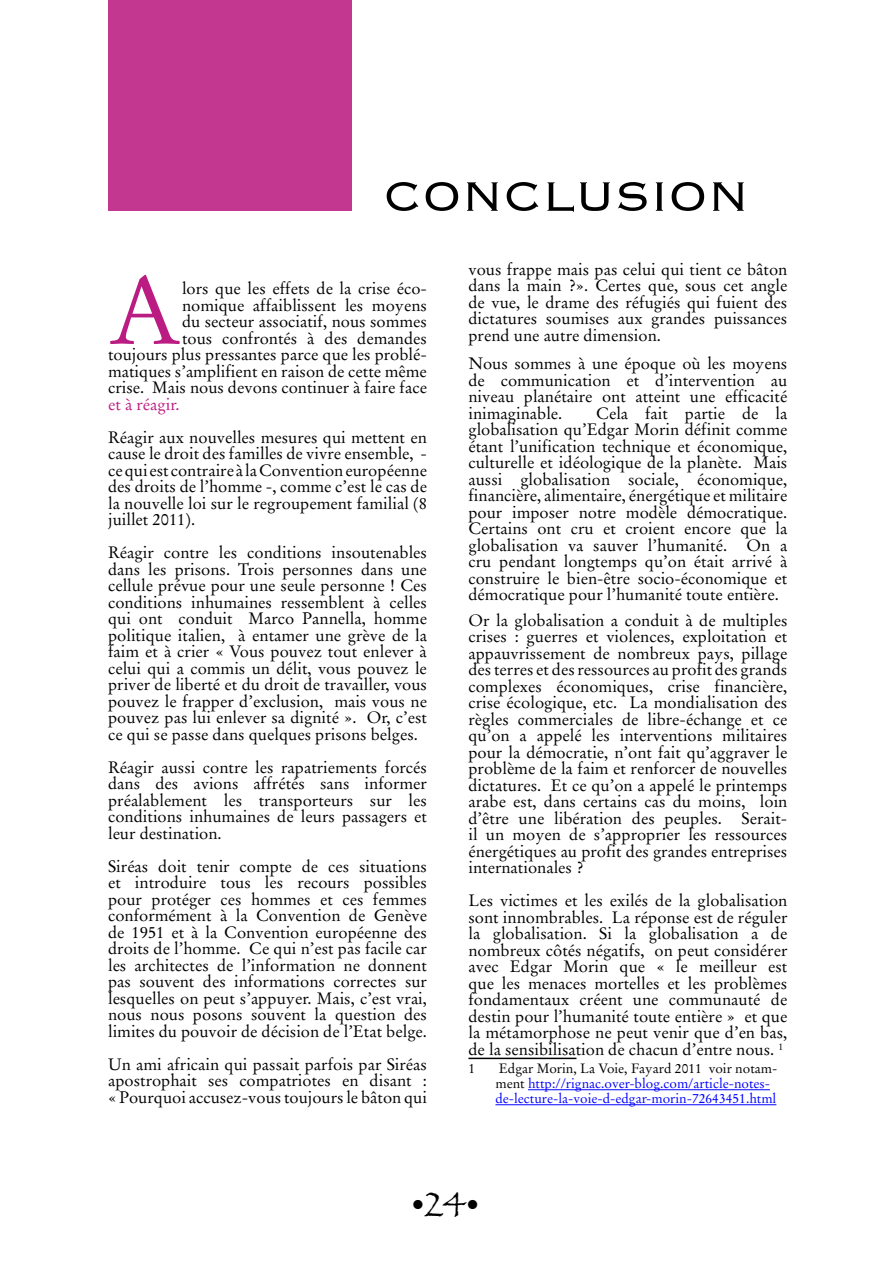
<style>
.page{position:relative;width:893px;height:1263px;background:#fff}
.page>*{position:absolute;margin:0;border:0;box-sizing:border-box;transform-origin:0 0}
.t1{font:95.1px "Stempel Garamond";color:#bb1c82}
.t2{font:300 54px "Copperplate";color:#000}
.t3{font:36px "Papyrus";color:#000}
.t4{font:16.5px/16.5px "Stempel Garamond";color:#000;text-align:justify}
.t5{font:16.5px "Stempel Garamond";color:#bb1c82}
.t6{font:13.5px/15px "Stempel Garamond";color:#00f}
.t7{font:13.5px "Stempel Garamond";color:#000}
.s1{color:#000}
</style>
<div class="page">
<div style="left:108px;top:0;width:243px;height:210px;background:#c33791"></div>
<hr style="left:468px;top:1058px;width:108px;height:1px;background:#000">
<hr style="left:528px;top:1089px;width:242px;height:1px;background:#00f">
<hr style="left:495px;top:1104px;width:281px;height:1px;background:#00f">
<h2 class="t2" style="left:383px;top:161px;width:356px">CONCLUSION</h2>
<h1 class="t1" style="left:108px;top:254px;width:75px">A</h1>
<p class="t4" style="left:108px;top:280px;width:320px;text-align:right">lors que les effets de la crise éco-<br>nomique affaiblissent les moyens<br>du secteur associatif, nous sommes<br>tous confrontés à des demandes<br>toujours plus pressantes parce que les problé&shy;matiques s’amplifient en raison de cette même crise. Mais nous devons continuer à faire face</p>
<p class="t5" style="left:108px;top:394px;width:73px">et à réagir.</p>
<p class="t4" style="left:108px;top:429px;width:320px">Réagir aux nouvelles mesures qui mettent en cause le droit des familles de vivre ensemble, - ce qui est contraire à la Convention européenne des droits de l’homme -, comme c’est le cas de la nouvelle loi sur le regroupement familial (8 juillet 2011).</p>
<p class="t4" style="left:108px;top:544px;width:320px">Réagir contre les conditions insoutenables dans les prisons. Trois personnes dans une cellule prévue pour une seule personne ! Ces conditions inhumaines ressemblent à celles qui ont conduit Marco Pannella, homme politique italien, à entamer une grève de la faim et à crier « Vous pouvez tout enlever à celui qui a commis un délit, vous pouvez le priver de liberté et du droit de travailler, vous pouvez le frapper d’exclusion, mais vous ne pouvez pas lui enlever sa dignité ». Or, c’est ce qui se passe dans quelques prisons belges.</p>
<p class="t4" style="left:108px;top:759px;width:320px">Réagir aussi contre les rapatriements forcés dans des avions affrétés sans informer préalablement les transporteurs sur les conditions inhumaines de leurs passagers et leur destination.</p>
<p class="t4" style="left:108px;top:858px;width:320px">Siréas doit tenir compte de ces situations et introduire tous les recours possibles pour protéger ces hommes et ces femmes conformément à la Convention de Genève de 1951 et à la Convention européenne des droits de l’homme. Ce qui n’est pas facile car les architectes de l’information ne donnent pas souvent des informations correctes sur lesquelles on peut s’appuyer. Mais, c’est vrai, nous nous posons souvent la question des limites du pouvoir de décision de l’Etat belge.</p>
<p class="t4" style="left:108px;top:1056px;width:320px">Un ami africain qui passait parfois par Siréas apostrophait ses compatriotes en disant : « Pourquoi accusez-vous toujours le bâton qui</p>
<p class="t4" style="left:468px;top:261px;width:320px">vous frappe mais pas celui qui tient ce bâton dans la main ?». Certes que, sous cet angle de vue, le drame des réfugiés qui fuient des dictatures soumises aux grandes puissances prend une autre dimension.</p>
<p class="t4" style="left:468px;top:356px;width:320px">Nous sommes à une époque où les moyens de communication et d’intervention au niveau planétaire ont atteint une efficacité inimaginable.</p>
<p class="t4" style="left:468px;top:405px;width:320px;text-indent:128px">Cela fait partie de la globalisation qu’Edgar Morin définit comme étant l’unification technique et économique, culturelle et idéologique de la planète. Mais aussi globalisation sociale, économique, financière, alimentaire, énergétique et militaire pour imposer notre modèle démocratique.<br>Certains ont cru et croient encore que la globalisation va sauver l’humanité. On a cru pendant longtemps qu’on était arrivé à construire le bien-être socio-économique et démocratique pour l’humanité toute entière.</p>
<p class="t4" style="left:468px;top:612px;width:320px">Or la globalisation a conduit à de multiples crises : guerres et violences, exploitation et appauvrissement de nombreux pays, pillage des terres et des ressources au profit des grands complexes économiques, crise financière, crise écologique, etc. La mondialisation des règles commerciales de libre-échange et ce qu’on a appelé les interventions militaires pour la démocratie, n’ont fait qu’aggraver le problème de la faim et renforcer de nouvelles dictatures. Et ce qu’on a appelé le printemps arabe est, dans certains cas du moins, loin d’être une libération des peuples. Serait&shy;il un moyen de s’approprier les ressources énergétiques au profit des grandes entreprises internationales ?</p>
<p class="t4" style="left:468px;top:893px;width:320px">Les victimes et les exilés de la globalisation sont innombrables. La réponse est de réguler la globalisation. Si la globalisation a de nombreux côtés négatifs, on peut considérer avec Edgar Morin que « le meilleur est que les menaces mortelles et les problèmes fondamentaux créent une communauté de destin pour l’humanité toute entière » et que la métamorphose ne peut venir que d’en bas, de la sensibilisation de chacun d’entre nous. <sup>1</sup></p>
<p class="t7" style="left:468px;top:1061px;width:8px">1</p>
<p class="t6" style="left:495px;top:1061px;width:283px"><span class="s1">Edgar Morin, La Voie, Fayard 2011 voir notam&shy;ment</span> http://rignac.over-blog.com/article-notes&shy;de-lecture-la-voie-d-edgar-morin-72643451.html</p>
<h3 class="t3" style="left:412px;top:1182px;width:68px">•24•</h3>
</div>
